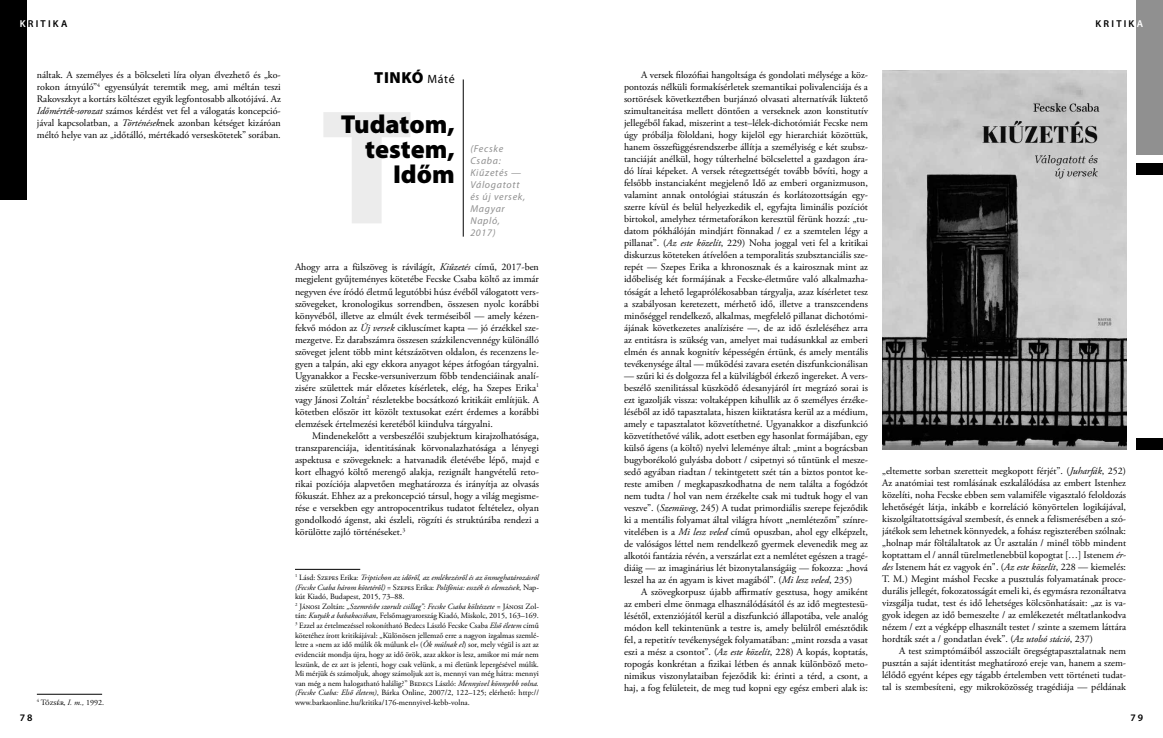
<style>
.page{position:relative;width:1163px;height:738px;background:#fff}
.page>*{position:absolute;margin:0;border:0;box-sizing:border-box;transform-origin:0 0}
.t1{font:900 26px/25px "Myriad Pro";letter-spacing:-.005em;color:#000;text-align:right}
.t2{font:900 16px "Myriad Pro";letter-spacing:.04em;color:#000}
.t3{font:10px/12px "Adobe Garamond Pro";color:#000;text-align:justify}
.t4{font:italic 10px/12px "Myriad Pro";letter-spacing:.07em;color:#909090}
.t5{font:600 10px "Myriad Pro";letter-spacing:.22em;color:#000}
.t6{font:8px/9.6px "Adobe Garamond Pro";color:#000}
.s1{color:#fff}
.s2{font-style:italic}
.s3{font-weight:400;font-size:12px}
</style>
<div class="page">
<svg style="left:323px;top:112px;width:87px;height:111px"></svg>
<div style="left:1136px;top:0;width:26px;height:154px;background:#909090"></div>
<div style="left:1136px;top:163px;width:26px;height:11px;background:#000"></div>
<div style="left:0;top:0;width:26px;height:199px;background:#000"></div>
<hr style="left:37px;top:693px;width:65px;height:1px;background:#000">
<hr style="left:463px;top:79px;width:1px;height:157px;background:#000">
<img style="left:882px;top:71px;width:243px;height:378px">
<div style="left:1136px;top:437px;width:26px;height:12px;background:#000"></div>
<hr style="left:295px;top:568px;width:65px;height:1px;background:#000">
<p class="t5" style="left:20px;top:18px;width:41px"><span class="s1">K</span>RITIKA</p>
<p class="t3" style="left:37px;top:69px;width:245px">náltak. A személyes és a bölcseleti líra olyan élvezhető és „ko&shy;rokon átnyúló”<sup>4</sup> egyensúlyát teremtik meg, ami méltán teszi Rakovszkyt a kortárs költészet egyik legfontosabb alkotójává. Az <span class="s2">Időmérték-sorozat</span> számos kérdést vet fel a válogatás koncepció&shy;jával kapcsolatban, a <span class="s2">Történések</span>nek azonban kétséget kizáróan méltó helye van az „időtálló, mértékadó verseskötetek” sorában.</p>
<h2 class="t2" style="left:374px;top:68px;width:82px">Tinkó <span class="s3">Máté</span></h2>
<h1 class="t1" style="left:341px;top:112px;width:115px">Tudatom, testem,<br>Időm</h1>
<p class="t4" style="left:470px;top:142px;width:57px">(Fecske<br>Csaba:<br>Kiűzetés —<br>Válogatott és új versek,<br>Magyar<br>Napló,<br>2017)</p>
<p class="t3" style="left:295px;top:261px;width:245px">Ahogy arra a fülszöveg is rávilágít, <span class="s2">Kiűzetés</span> című, 2017-ben megjelent gyűjteményes kötetébe Fecske Csaba költő az immár negyven éve íródó életmű legutóbbi húsz évéből válogatott vers&shy;szövegeket, kronologikus sorrendben, összesen nyolc korábbi könyvéből, illetve az elmúlt évek terméseiből — amely kézen&shy;fekvő módon az <span class="s2">Új versek</span> cikluscímet kapta — jó érzékkel sze&shy;mezgetve. Ez darabszámra összesen százkilencvennégy különálló szöveget jelent több mint kétszázötven oldalon, és recenzens le&shy;gyen a talpán, aki egy ekkora anyagot képes átfogóan tárgyalni.<br>Ugyanakkor a Fecske-versuniverzum főbb tendenciáinak analí&shy;zisére születtek már előzetes kísérletek, elég, ha Szepes Erika<sup>1 </sup>vagy Jánosi Zoltán<sup>2</sup> részletekbe bocsátkozó kritikáit említjük. A kötetben először itt közölt textusokat ezért érdemes a korábbi elemzések értelmezési keretéből kiindulva tárgyalni.</p>
<p class="t3" style="left:295px;top:429px;width:245px;text-indent:17px">Mindenekelőtt a versbeszélői szubjektum kirajzolhatósága, transzparenciája, identitásának körvonalazhatósága a lényegi aspektusa e szövegeknek: a hatvanadik életévébe lépő, majd e kort elhagyó költő merengő alakja, rezignált hangvételű reto&shy;rikai pozíciója alapvetően meghatározza és irányítja az olvasás fókuszát. Ehhez az a prekoncepció társul, hogy a világ megisme&shy;rése e versekben egy antropocentrikus tudatot feltételez, olyan gondolkodó ágenst, aki észleli, rögzíti és struktúrába rendezi a körülötte zajló történéseket.<sup>3</sup></p>
<p class="t6" style="left:37px;top:697px;width:69px"><sup>4</sup> Tőzsér, <span class="s2">I. m.,</span> 1992.</p>
<p class="t6" style="left:295px;top:572px;width:245px"><sup>1</sup> Lásd: Szepes Erika: <span class="s2">Triptichon az időről, az emlékezésről és az önmeghatározásról (Fecske Csaba három kötetéről)</span> = Szepes Erika: <span class="s2">Polifónia: esszék és elemzések</span>, Nap&shy;kút Kiadó, Budapest, 2015, 73–88.<br><sup>2</sup> Jánosi Zoltán: <span class="s2">„Szemrésbe szorult csillag”: Fecske Csaba költészete</span> = Jánosi Zol&shy;tán: <span class="s2">Kutyák a babakocsiban</span>, Felsőmagyarország Kiadó, Miskolc, 2015, 163–169.<br><sup>3</sup> Ezzel az értelmezéssel rokonítható Bedecs László Fecske Csaba <span class="s2">Első életem</span> című kötetéhez írott kritikájával: „Különösen jellemző erre a nagyon izgalmas szemlé&shy;letre a »nem az idő múlik ők múlunk el« (<span class="s2">Ők múlnak el</span>) sor, mely végül is azt az evidenciát mondja újra, hogy az idő örök, azaz akkor is lesz, amikor mi már nem leszünk, de ez azt is jelenti, hogy csak velünk, a mi életünk lepergésével múlik.<br>Mi mérjük és számoljuk, ahogy számoljuk azt is, mennyi van még hátra: mennyi van még a nem halogatható halálig?” Bedecs László: <span class="s2">Mennyivel könnyebb volna. (Fecske Csaba: Első életem)</span>, Bárka Online, 2007/2, 122–125; elérhető: http:// www.barkaonline.hu/kritika/176-mennyivel-kebb-volna.</p>
<p class="t5" style="left:1095px;top:18px;width:49px">KR ITIK<span class="s1">A</span></p>
<p class="t3" style="left:624px;top:69px;width:245px;text-indent:17px">A versek filozófiai hangoltsága és gondolati mélysége a köz&shy;pontozás nélküli formakísérletek szemantikai polivalenciája és a sortörések következtében burjánzó olvasati alternatívák lüktető szimultaneitása mellett döntően a verseknek azon konstitutív jellegéből fakad, miszerint a test–lélek-dichotómiát Fecske nem úgy próbálja föloldani, hogy kijelöl egy hierarchiát közöttük, hanem összefüggésrendszerbe állítja a személyiség e két szubsz&shy;tanciáját anélkül, hogy túlterhelné bölcselettel a gazdagon ára&shy;dó lírai képeket. A versek rétegzettségét tovább bővíti, hogy a felsőbb instanciaként megjelenő Idő az emberi organizmuson, valamint annak ontológiai státuszán és korlátozottságán egy&shy;szerre kívül és belül helyezkedik el, egyfajta liminális pozíciót birtokol, amelyhez térmetaforákon keresztül férünk hozzá: „tu&shy;datom pókhálóján mindjárt fönnakad / ez a szemtelen légy a pillanat”. (<span class="s2">Az este közelít</span>, 229) Noha joggal veti fel a kritikai diskurzus köteteken átívelően a temporalitás szubsztanciális sze&shy;repét — Szepes Erika a khronosznak és a kairosznak mint az időbeliség két formájának a Fecske-életműre való alkalmazha&shy;tóságát a lehető legaprólékosabban tárgyalja, azaz kísérletet tesz a szabályosan keretezett, mérhető idő, illetve a transzcendens minőséggel rendelkező, alkalmas, megfelelő pillanat dichotómi&shy;ájának következetes analízisére —, de az idő észleléséhez arra az entitásra is szükség van, amelyet mai tudásunkkal az emberi elmén és annak kognitív képességén értünk, és amely mentális tevékenysége által — működési zavara esetén diszfunkcionálisan</p>
<p class="t3" style="left:624px;top:369px;width:245px">— szűri ki és dolgozza fel a külvilágból érkező ingereket. A vers&shy;beszélő szenilitással küszködő édesanyjáról írt megrázó sorai is ezt igazolják vissza: voltaképpen kihullik az ő személyes érzéke&shy;léséből az idő tapasztalata, hiszen kiiktatásra kerül az a médium, amely e tapasztalatot közvetíthetné. Ugyanakkor a diszfunkció közvetíthetővé válik, adott esetben egy hasonlat formájában, egy külső ágens (a költő) nyelvi leleménye által: „mint a bográcsban bugyborékoló gulyásba dobott / csipetnyi só tűntünk el mesze&shy;sedő agyában riadtan / tekintgetett szét tán a biztos pontot ke&shy;reste amiben / megkapaszkodhatna de nem találta a fogódzót nem tudta / hol van nem érzékelte csak mi tudtuk hogy el van veszve”. (<span class="s2">Szemüveg</span>, 245) A tudat primordiális szerepe fejeződik ki a mentális folyamat által világra hívott „nemlétezőm” színre&shy;vitelében is a <span class="s2">Mi lesz veled</span> című opuszban, ahol egy elképzelt, de valóságos léttel nem rendelkező gyermek elevenedik meg az alkotói fantázia révén, a verszárlat ezt a nemlétet egészen a tragé&shy;diáig — az imaginárius lét bizonytalanságáig — fokozza: „hová leszel ha az én agyam is kivet magából”. (<span class="s2">Mi lesz veled</span>, 235)</p>
<p class="t3" style="left:624px;top:585px;width:246px;text-indent:17px">A szövegkorpusz újabb affirmatív gesztusa, hogy amiként az emberi elme önmaga elhasználódásától és az idő megtestesü&shy;lésétől, extenziójától kerül a diszfunkció állapotába, vele analóg módon kell tekintenünk a testre is, amely belülről emésztődik fel, a repetitív tevékenységek folyamatában: „mint rozsda a vasat eszi a mész a csontot”. (<span class="s2">Az este közelít</span>, 228) A kopás, koptatás, ropogás konkrétan a fizikai létben és annak különböző meto&shy;nimikus viszonylataiban fejeződik ki: érinti a térd, a csont, a haj, a fog felületeit, de meg tud kopni egy egész emberi alak is:</p>
<p class="t3" style="left:882px;top:465px;width:245px">„eltemette sorban szeretteit megkopott férjét”. (<span class="s2">Juharfák</span>, 252)<br>Az anatómiai test romlásának eszkalálódása az embert Istenhez közelíti, noha Fecske ebben sem valamiféle vigasztaló feloldozás lehetőségét látja, inkább e korreláció könyörtelen logikájával, kiszolgáltatottságával szembesít, és ennek a felismerésében a szó&shy;játékok sem lehetnek könnyedek, a fohász regiszterében szólnak: „holnap már föltálaltatok az Úr asztalán / minél több mindent koptattam el / annál türelmetlenebbül kopogtat […] Istenem <span class="s2">ér&shy;des</span> Istenem hát ez vagyok én". (<span class="s2">Az este közelít</span>, 228 — kiemelés:<br>T. M.) Megint máshol Fecske a pusztulás folyamatának proce&shy;durális jellegét, fokozatosságát emeli ki, és egymásra rezonáltatva vizsgálja tudat, test és idő lehetséges kölcsönhatásait: „az is va&shy;gyok idegen az idő bemeszelte / az emlékezetét méltatlankodva nézem / ezt a végképp elhasznált testet / szinte a szemem láttára hordták szét a / gondatlan évek”. (<span class="s2">Az utolsó stáció</span>, 237)</p>
<p class="t3" style="left:882px;top:645px;width:245px;text-indent:17px">A test szimptómáiból asszociált öregségtapasztalatnak nem pusztán a saját identitást meghatározó ereje van, hanem a szem&shy;lélődő egyént képes egy tágabb értelemben vett történeti tudat&shy;tal is szembesíteni, egy mikroközösség tragédiája — példának</p>
<p class="t5" style="left:20px;top:711px;width:14px">78</p>
<p class="t5" style="left:1130px;top:711px;width:14px">79</p>
</div>
